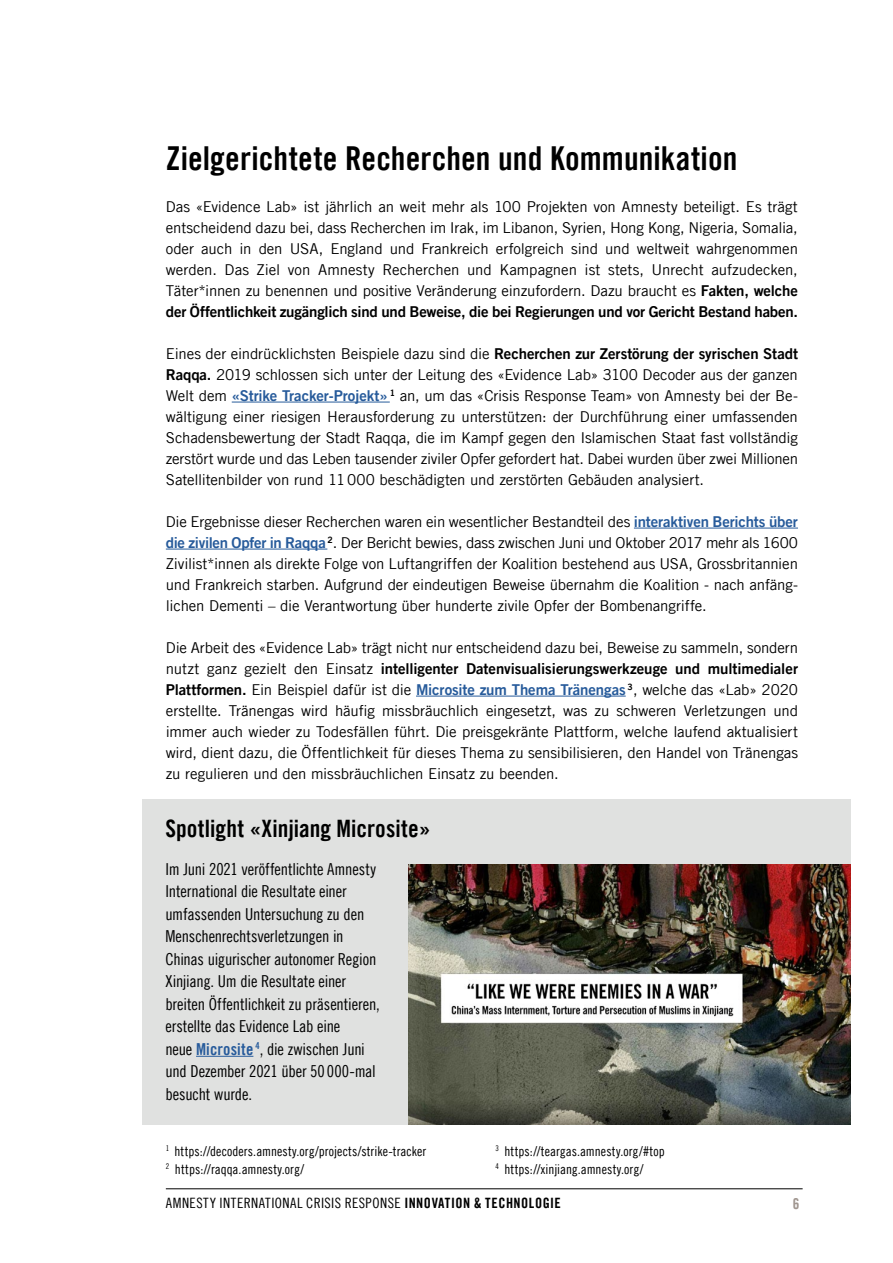
<style>
.page{position:relative;width:893px;height:1263px;background:#fff}
.page>*{position:absolute;margin:0;border:0;box-sizing:border-box;transform-origin:0 0}
.t1{font:33px "Amnesty Trade Gothic Bd Cn 20";letter-spacing:.005em;color:#000}
.t2{font:24px "Amnesty Trade Gothic Bd Cn 20";letter-spacing:.005em;color:#000}
.t3{font:16.5px/22.5px "Amnesty Trade Gothic Cn 18";letter-spacing:-.01em;color:#000}
.t4{font:15px/21px "Amnesty Trade Gothic";letter-spacing:-.01em;color:#000;text-align:justify}
.t5{font:15px "Amnesty Trade Gothic Bd 2";letter-spacing:-.01em;color:#000}
.t6{font:15px "Amnesty Trade Gothic Bd Cn 20";color:#a09690}
.t7{font:14.25px "Amnesty Trade Gothic Cn 18";letter-spacing:.035em;color:#000}
.t8{font:13.5px/18px "Amnesty Trade Gothic Cn 18";letter-spacing:.005em;color:#000}
.s1{font-family:"Amnesty Trade Gothic Bd 2"}
.s2{font-family:"Amnesty Trade Gothic Bd 2";color:#275b9b}
.s3{font-family:"Amnesty Trade Gothic"}
.s4{font-family:"Amnesty Trade Gothic Bd Cn 20";color:#275b9b}
.s5{font-family:"Amnesty Trade Gothic Bd Cn 20"}
</style>
<div class="page">
<hr style="left:232px;top:402px;width:158px;height:1px;background:#275b9b">
<hr style="left:634px;top:528px;width:164px;height:1px;background:#275b9b">
<hr style="left:166px;top:549px;width:161px;height:1px;background:#275b9b">
<hr style="left:416px;top:696px;width:210px;height:1px;background:#275b9b">
<div style="left:142px;top:799px;width:708px;height:325px;background:#e0e1e0"></div>
<hr style="left:196px;top:1056px;width:57px;height:1px;background:#275b9b">
<img style="left:408px;top:864px;width:442px;height:260px">
<hr style="left:166px;top:1188px;width:637px;height:1px;background:#000">
<h1 class="t1" style="left:166px;top:138px;width:573px">Zielgerichtete Recherchen und Kommunikation</h1>
<p class="t4" style="left:166px;top:195px;width:634px">Das «Evidence Lab» ist jährlich an weit mehr als 100 Projekten von Amnesty beteiligt. Es trägt entscheidend dazu bei, dass Recherchen im Irak, im Libanon, Syrien, Hong Kong, Nigeria, Somalia, oder auch in den USA, England und Frankreich erfolgreich sind und weltweit wahrgenommen werden. Das Ziel von Amnesty Recherchen und Kampagnen ist stets, Unrecht aufzudecken, Täter*innen zu benennen und positive Veränderung einzufordern. Dazu braucht es <span class="s1">Fakten, welche</span></p>
<p class="t5" style="left:166px;top:302px;width:634px">der Öffentlichkeit zugänglich sind und Beweise, die bei Regierungen und vor Gericht Bestand haben.</p>
<p class="t4" style="left:166px;top:342px;width:634px">Eines der eindrücklichsten Beispiele dazu sind die <span class="s1">Recherchen zur Zerstörung der syrischen Stadt Raqqa.</span> 2019 schlossen sich unter der Leitung des «Evidence Lab» 3100 Decoder aus der ganzen Welt dem <span class="s2">«Strike Tracker-Projekt»</span> <sup>1</sup> an, um das «Crisis Response Team» von Amnesty bei der Be&shy;wältigung einer riesigen Herausforderung zu unterstützen: der Durchführung einer umfassenden Schadensbewertung der Stadt Raqqa, die im Kampf gegen den Islamischen Staat fast vollständig zerstört wurde und das Leben tausender ziviler Opfer gefordert hat. Dabei wurden über zwei Millionen Satellitenbilder von rund 11000 beschädigten und zerstörten Gebäuden analysiert.</p>
<p class="t4" style="left:166px;top:510px;width:634px">Die Ergebnisse dieser Recherchen waren ein wesentlicher Bestandteil des <span class="s2">interaktiven Berichts über die zivilen Opfer in Raqqa</span> <sup>2</sup>. Der Bericht bewies, dass zwischen Juni und Oktober 2017 mehr als 1600<br>Zivilist*innen als direkte Folge von Luftangriffen der Koalition bestehend aus USA, Grossbritannien und Frankreich starben. Aufgrund der eindeutigen Beweise übernahm die Koalition - nach anfäng&shy;lichen Dementi – die Verantwortung über hunderte zivile Opfer der Bombenangriffe.</p>
<p class="t4" style="left:166px;top:636px;width:634px">Die Arbeit des «Evidence Lab» trägt nicht nur entscheidend dazu bei, Beweise zu sammeln, sondern</p>
<p class="t5" style="left:166px;top:659px;width:634px"><span class="s3">nutzt ganz gezielt den Einsatz</span> intelligenter Datenvisualisierungswerkzeuge und multimedialer</p>
<p class="t4" style="left:166px;top:678px;width:634px"><span class="s1">Plattformen.</span> Ein Beispiel dafür ist die <span class="s2">Microsite zum Thema Tränengas</span> <sup>3</sup>, welche das «Lab» 2020 erstellte. Tränengas wird häufig missbräuchlich eingesetzt, was zu schweren Verletzungen und immer auch wieder zu Todesfällen führt. Die preisgekränte Plattform, welche laufend aktualisiert wird, dient dazu, die Öffentlichkeit für dieses Thema zu sensibilisieren, den Handel von Tränengas zu regulieren und den missbräuchlichen Einsatz zu beenden.</p>
<h2 class="t2" style="left:165px;top:814px;width:267px">Spotlight «Xinjiang Microsite»</h2>
<p class="t3" style="left:165px;top:857px;width:216px">Im Juni 2021 veröffentlichte Amnesty International die Resultate einer umfassenden Untersuchung zu den Menschenrechtsverletzungen in Chinas uigurischer autonomer Region Xinjiang. Um die Resultate einer breiten Öffentlichkeit zu präsentieren, erstellte das Evidence Lab eine<br>neue <span class="s4">Microsite</span> <sup>4</sup>, die zwischen Juni und Dezember 2021 über 50 000-mal besucht wurde.</p>
<p class="t8" style="left:166px;top:1142px;width:262px"><sup>1</sup> https://decoders.amnesty.org/projects/strike-tracker<br><sup>2</sup> https://raqqa.amnesty.org/</p>
<p class="t8" style="left:495px;top:1142px;width:171px"><sup>3</sup> https://teargas.amnesty.org/#top<br><sup>4</sup> https://xinjiang.amnesty.org/</p>
<p class="t7" style="left:166px;top:1194px;width:396px">AMNESTY INTERNATIONAL CRISIS RESPONSE <span class="s5">INNOVATION &amp; TECHNOLOGIE</span></p>
<p class="t6" style="left:793px;top:1195px;width:8px">6</p>
</div>
